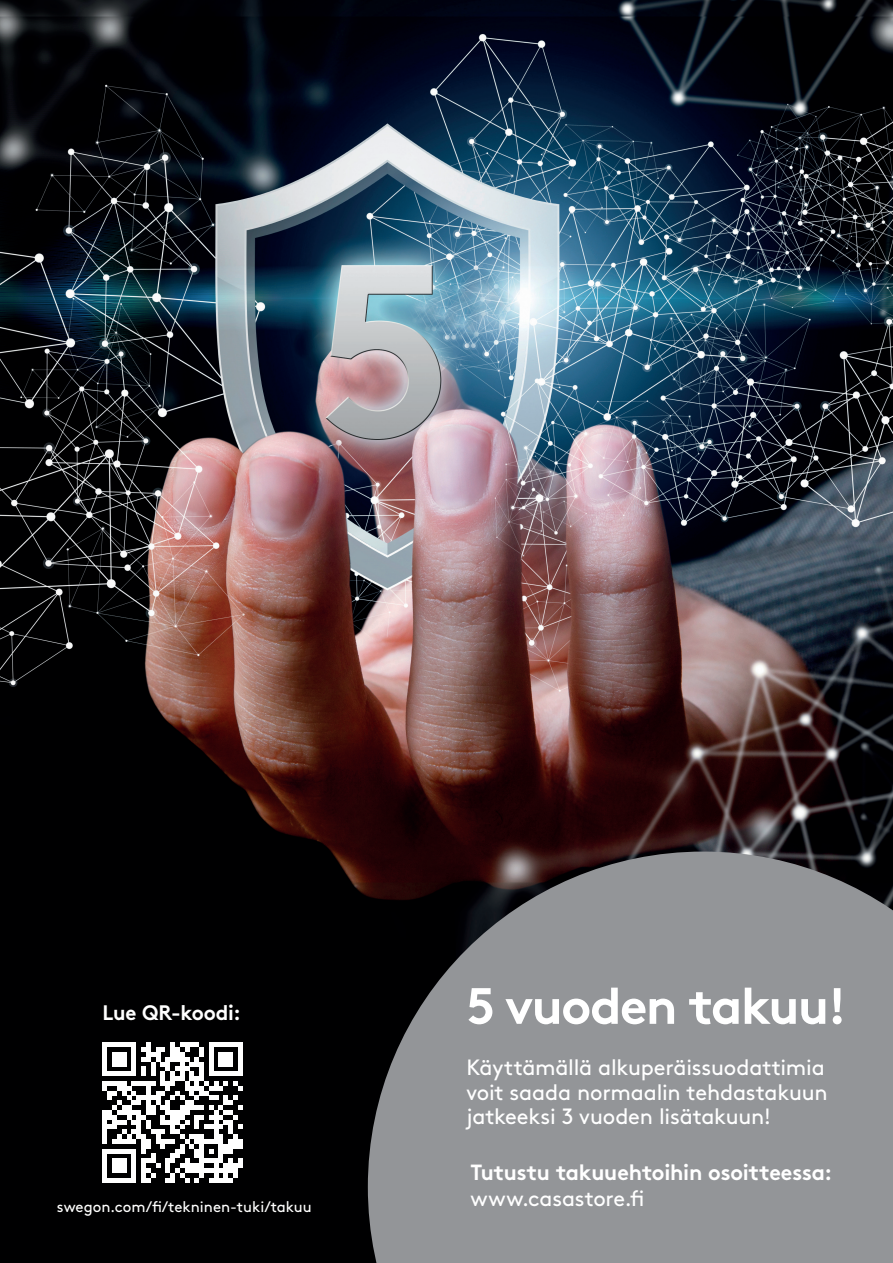
<style>
.page{position:relative;width:893px;height:1263px;background:#fff}
.page>*{position:absolute;margin:0;border:0;box-sizing:border-box;transform-origin:0 0}
.t1{font:700 51px "Swegon Brown";letter-spacing:-.03em;color:#fff}
.t2{font:22.05px/24.8px "Swegon Brown";letter-spacing:-.01em;color:#fff}
.t3{font:700 22.05px "Swegon Brown";letter-spacing:-.01em;color:#fff}
.t4{font:700 21px "Swegon Brown";letter-spacing:-.005em;color:#fff}
.t5{font:15.3px "Swegon Brown";color:#fff}
</style>
<div class="page">
<img style="left:0;top:0;width:893px;height:1263px">
<svg style="left:368px;top:851px;width:525px;height:412px;background:#828385"></svg>
<svg style="left:103px;top:1042px;width:140px;height:140px"></svg>
<p class="t4" style="left:103px;top:995px;width:140px">Lue QR-koodi:</p>
<p class="t5" style="left:57px;top:1194px;width:257px">swegon.com/fi/tekninen-tuki/takuu</p>
<h1 class="t1" style="left:466px;top:965px;width:382px">5 vuoden takuu!</h1>
<p class="t2" style="left:466px;top:1053px;width:363px">Käyttämällä alkuperäissuodattimia voit saada normaalin tehdastakuun jatkeeksi 3 vuoden lisätakuun!</p>
<p class="t3" style="left:470px;top:1155px;width:363px">Tutustu takuuehtoihin osoitteessa:</p>
<p class="t2" style="left:470px;top:1184px;width:176px">www.casastore.fi</p>
</div>
